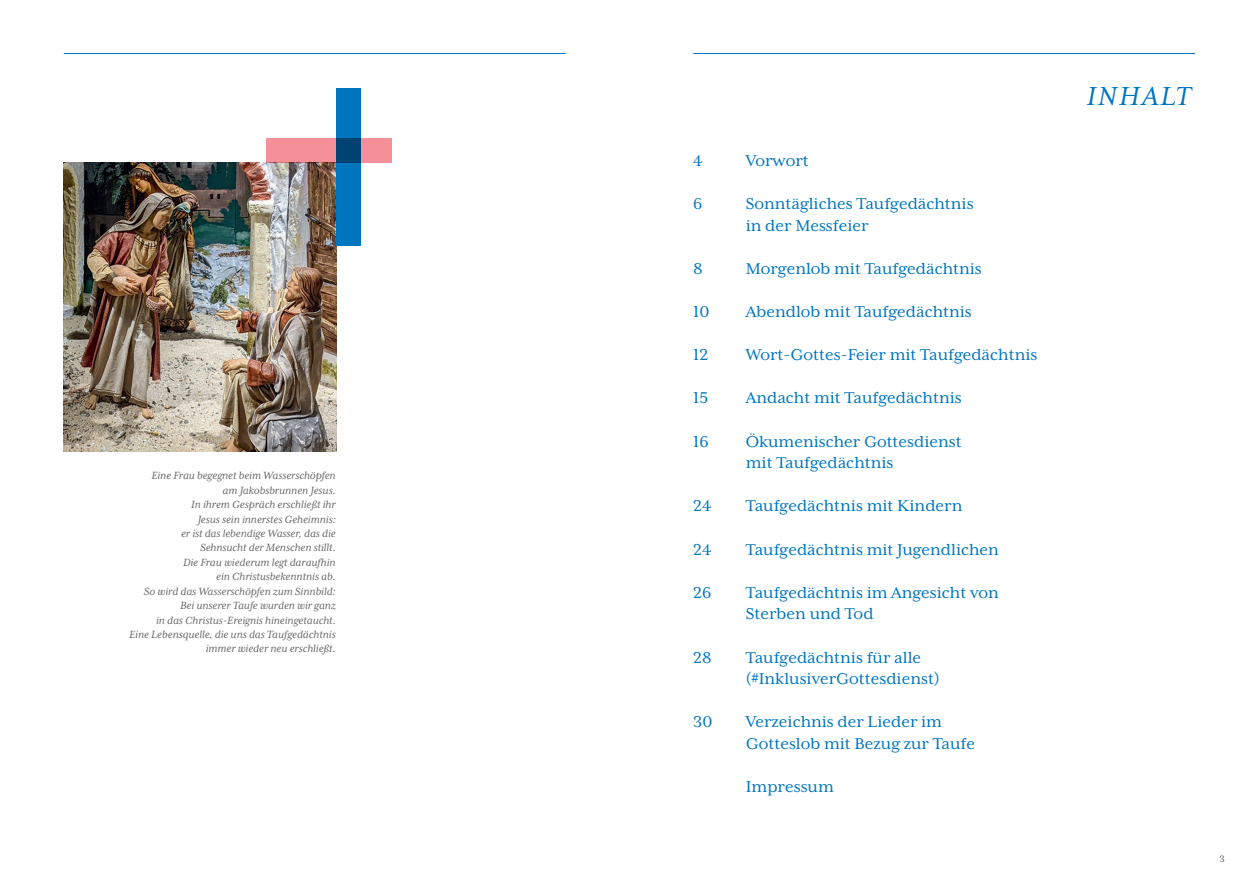
<style>
.page{position:relative;width:1259px;height:893px;background:#fff}
.page>*{position:absolute;margin:0;border:0;box-sizing:border-box;transform-origin:0 0}
.t1{font:italic 30px "Mrs Eaves XL Serif OT";letter-spacing:.07em;color:#0075bf}
.t2{font:18px/21.6px "Mrs Eaves XL Serif OT";color:#0075bf}
.t3{font:italic 12px/14.4px "Mrs Eaves XL Serif OT";color:#636366;text-align:right}
.t4{font:10.5px "Mrs Eaves XL Serif OT";color:#636366}
</style>
<div class="page">
<hr style="left:64px;top:53px;width:502px;height:1px;background:#0075bf">
<hr style="left:693px;top:53px;width:502px;height:1px;background:#0075bf">
<img style="left:64px;top:162px;width:272px;height:290px">
<div style="left:336px;top:88px;width:24px;height:157px;background:#0075bf"></div>
<svg style="left:266px;top:138px;width:125px;height:24px;background:#c48090"></svg>
<p class="t3" style="left:129px;top:469px;width:208px">Eine Frau begegnet beim Wasserschöpfen<br>am Jakobsbrunnen Jesus.<br>In ihrem Gespräch erschließt ihr<br>Jesus sein innerstes Geheimnis:<br>er ist das lebendige Wasser, das die<br>Sehnsucht der Menschen stillt.<br>Die Frau wiederum legt daraufhin<br>ein Christusbekenntnis ab.<br>So wird das Wasserschöpfen zum Sinnbild:<br>Bei unserer Taufe wurden wir ganz<br>in das Christus-Ereignis hineingetaucht.<br>Eine Lebensquelle, die uns das Taufgedächtnis immer wieder neu erschließt.</p>
<p class="t2" style="left:693px;top:150px;width:11px">4</p>
<p class="t2" style="left:746px;top:150px;width:64px">Vorwort</p>
<p class="t2" style="left:693px;top:193px;width:11px">6</p>
<p class="t2" style="left:746px;top:193px;width:229px">Sonntägliches Taufgedächtnis in der Messfeier</p>
<p class="t2" style="left:693px;top:258px;width:11px">8</p>
<p class="t2" style="left:746px;top:258px;width:237px">Morgenlob mit Taufgedächtnis</p>
<p class="t2" style="left:693px;top:301px;width:18px">10</p>
<p class="t2" style="left:746px;top:301px;width:227px">Abendlob mit Taufgedächtnis</p>
<p class="t2" style="left:693px;top:344px;width:17px">12</p>
<p class="t2" style="left:746px;top:344px;width:293px">Wort-Gottes-Feier mit Taufgedächtnis</p>
<p class="t2" style="left:693px;top:387px;width:17px">15</p>
<p class="t2" style="left:746px;top:387px;width:217px">Andacht mit Taufgedächtnis</p>
<p class="t2" style="left:693px;top:430px;width:17px">16</p>
<p class="t2" style="left:746px;top:430px;width:217px">Ökumenischer Gottesdienst mit Taufgedächtnis</p>
<p class="t2" style="left:693px;top:495px;width:20px">24</p>
<p class="t2" style="left:746px;top:495px;width:218px">Taufgedächtnis mit Kindern</p>
<p class="t2" style="left:693px;top:538px;width:20px">24</p>
<p class="t2" style="left:746px;top:538px;width:255px">Taufgedächtnis mit Jugendlichen</p>
<p class="t2" style="left:693px;top:582px;width:20px">26</p>
<p class="t2" style="left:746px;top:582px;width:254px">Taufgedächtnis im Angesicht von<br>Sterben und Tod</p>
<p class="t2" style="left:693px;top:646px;width:20px">28</p>
<p class="t2" style="left:746px;top:646px;width:195px">Taufgedächtnis für alle (#InklusiverGottesdienst)</p>
<p class="t2" style="left:693px;top:711px;width:21px">30</p>
<p class="t2" style="left:746px;top:711px;width:231px">Verzeichnis der Lieder im<br>Gotteslob mit Bezug zur Taufe</p>
<p class="t2" style="left:746px;top:776px;width:89px">Impressum</p>
<h1 class="t1" style="left:1086px;top:80px;width:106px">INHALT</h1>
<p class="t4" style="left:1219px;top:853px;width:7px">3</p>
</div>
